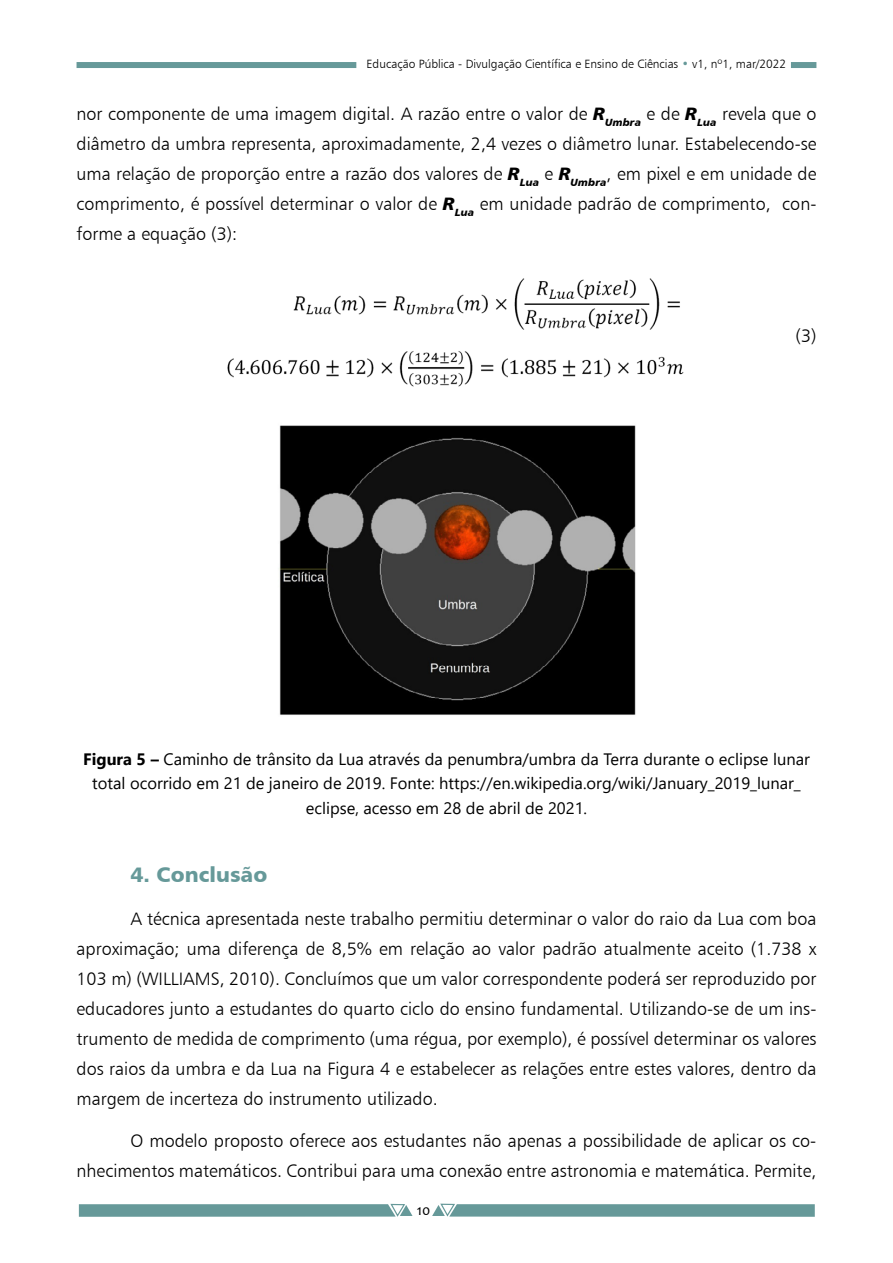
<style>
.page{position:relative;width:893px;height:1263px;background:#fff}
.page>*{position:absolute;margin:0;border:0;box-sizing:border-box;transform-origin:0 0}
.t1{font:21px "Humanist 777 BT Black B";color:#699}
.t2{font:18px/30px "Humanist 777 BT Light B";color:#000;text-align:justify}
.t3{font:16.5px/24.8px "Segoe UI";color:#000;text-align:center}
.t4{font:15px "Candara";color:#000}
.t5{font:12px "Humanist 777 BT Light B";color:#000}
.s1{color:#699}
.s2{font-family:"Humanist 777 BT Black Italic B"}
.s3{font-weight:700}
</style>
<div class="page">
<div style="left:791px;top:62px;width:25px;height:6px;background:#699"></div>
<div style="left:77px;top:62px;width:279px;height:6px;background:#699"></div>
<svg style="left:432px;top:1203px;width:383px;height:14px;background:#7aa6a6"></svg>
<svg style="left:79px;top:1203px;width:333px;height:14px;background:#7ba7a7"></svg>
<img style="left:227px;top:278px;width:457px;height:109px">
<img style="left:279px;top:425px;width:357px;height:290px">
<p class="t5" style="left:367px;top:56px;width:421px">Educação Pública - Divulgação Científica e Ensino de Ciências <span class="s1">•</span> v1, nº1, mar/2022</p>
<p class="t2" style="left:77px;top:99px;width:741px">nor componente de uma imagem digital. A razão entre o valor de <span class="s2">R</span><sub>Umbra</sub> e de <span class="s2">R</span><sub>Lua</sub> revela que o diâmetro da umbra representa, aproximadamente, 2,4 vezes o diâmetro lunar. Estabelecendo-se uma relação de proporção entre a razão dos valores de <span class="s2">R</span><sub>Lua</sub> e <span class="s2">R</span><sub>Umbra</sub>, em pixel e em unidade de comprimento, é possível determinar o valor de <span class="s2">R</span><sub>Lua</sub> em unidade padrão de comprimento, con&shy;forme a equação (3):</p>
<p class="t2" style="left:796px;top:320px;width:22px">(3)</p>
<p class="t3" style="left:83px;top:745px;width:728px"><span class="s3">Figura 5 –</span> Caminho de trânsito da Lua através da penumbra/umbra da Terra durante o eclipse lunar total ocorrido em 21 de janeiro de 2019. Fonte: https://en.wikipedia.org/wiki/January_2019_lunar_ eclipse, acesso em 28 de abril de 2021.</p>
<p class="t1" style="left:131px;top:861px;width:138px">4. Conclusão</p>
<p class="t2" style="left:77px;top:903px;width:741px;text-indent:54px">A técnica apresentada neste trabalho permitiu determinar o valor do raio da Lua com boa aproximação; uma diferença de 8,5% em relação ao valor padrão atualmente aceito (1.738 x 103 m) (WILLIAMS, 2010). Concluímos que um valor correspondente poderá ser reproduzido por educadores junto a estudantes do quarto ciclo do ensino fundamental. Utilizando-se de um ins&shy;trumento de medida de comprimento (uma régua, por exemplo), é possível determinar os valores dos raios da umbra e da Lua na Figura 4 e estabelecer as relações entre estes valores, dentro da margem de incerteza do instrumento utilizado.</p>
<p class="t2" style="left:77px;top:1126px;width:741px;text-align:right">O modelo proposto oferece aos estudantes não apenas a possibilidade de aplicar os co&shy;nhecimentos matemáticos. Contribui para uma conexão entre astronomia e matemática. Permite,</p>
<p class="t4" style="left:417px;top:1200px;width:15px">10</p>
</div>
